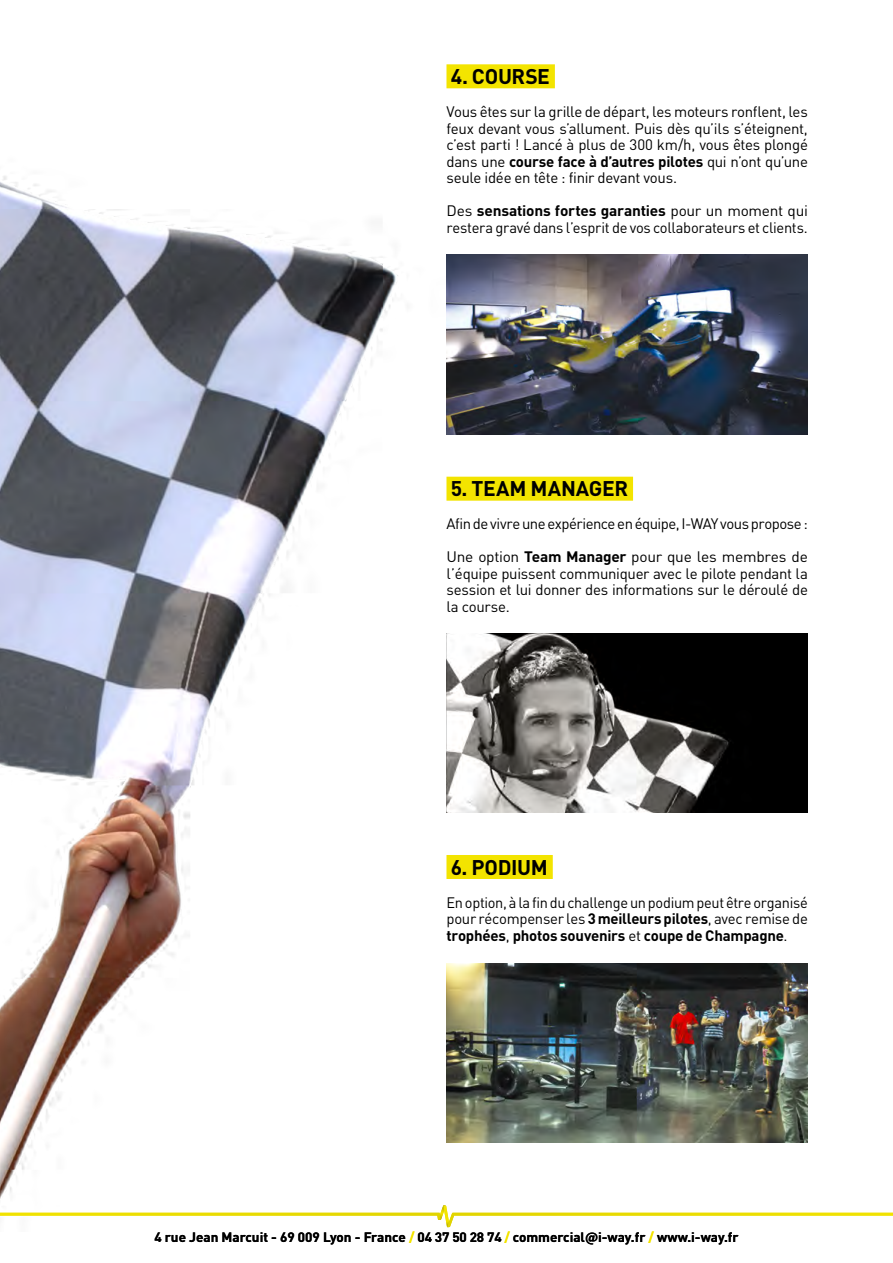
<style>
.page{position:relative;width:893px;height:1263px;background:#fff}
.page>*{position:absolute;margin:0;border:0;box-sizing:border-box;transform-origin:0 0}
.t1{font:700 21px "DIN Pro";letter-spacing:-.015em;color:#000}
.t2{font:15px/16.5px "DIN Pro";letter-spacing:-.02em;color:#000;text-align:justify}
.t3{font:700 13.5px "DIN Pro";color:#000}
.s1{font-weight:700}
.s2{color:#f3e400}
</style>
<div class="page">
<img style="left:446px;top:255px;width:362px;height:180px">
<img style="left:446px;top:633px;width:362px;height:180px">
<img style="left:446px;top:963px;width:362px;height:180px">
<img style="left:0;top:176px;width:398px;height:1023px">
<div style="left:446px;top:64px;width:109px;height:24px;background:#f3e400"></div>
<div style="left:446px;top:477px;width:187px;height:24px;background:#f3e400"></div>
<div style="left:446px;top:855px;width:107px;height:24px;background:#f3e400"></div>
<svg style="left:0;top:1205px;width:893px;height:22px"></svg>
<h1 class="t1" style="left:451px;top:59px;width:101px">4. COURSE</h1>
<p class="t2" style="left:446px;top:102px;width:363px">Vous êtes sur la grille de départ, les moteurs ronflent, les feux devant vous s’allument. Puis dès qu’ils s’éteignent, c’est parti ! Lancé à plus de 300 km/h, vous êtes plongé dans une <span class="s1">course face à d’autres pilotes</span> qui n’ont qu’une seule idée en tête : finir devant vous.</p>
<p class="t2" style="left:446px;top:201px;width:363px">Des <span class="s1">sensations fortes garanties</span> pour un moment qui restera gravé dans l’esprit de vos collaborateurs et clients.</p>
<h1 class="t1" style="left:451px;top:471px;width:179px">5. TEAM MANAGER</h1>
<p class="t2" style="left:446px;top:514px;width:363px">Afin de vivre une expérience en équipe, I-WAY vous propose :</p>
<p class="t2" style="left:446px;top:547px;width:363px">Une option <span class="s1">Team Manager</span> pour que les membres de l’équipe puissent communiquer avec le pilote pendant la session et lui donner des informations sur le déroulé de la course.</p>
<h1 class="t1" style="left:451px;top:850px;width:99px">6. PODIUM</h1>
<p class="t2" style="left:446px;top:892px;width:363px">En option, à la fin du challenge un podium peut être organisé pour récompenser les <span class="s1">3 meilleurs pilotes</span>, avec remise de <span class="s1">trophées</span>, <span class="s1">photos souvenirs</span> et <span class="s1">coupe de Champagne</span>.</p>
<p class="t3" style="left:154px;top:1225px;width:586px">4 rue Jean Marcuit - 69 009 Lyon - France <span class="s2">/</span> 04 37 50 28 74 <span class="s2">/</span> commercial@i-way.fr <span class="s2">/</span> www.i-way.fr</p>
</div>
